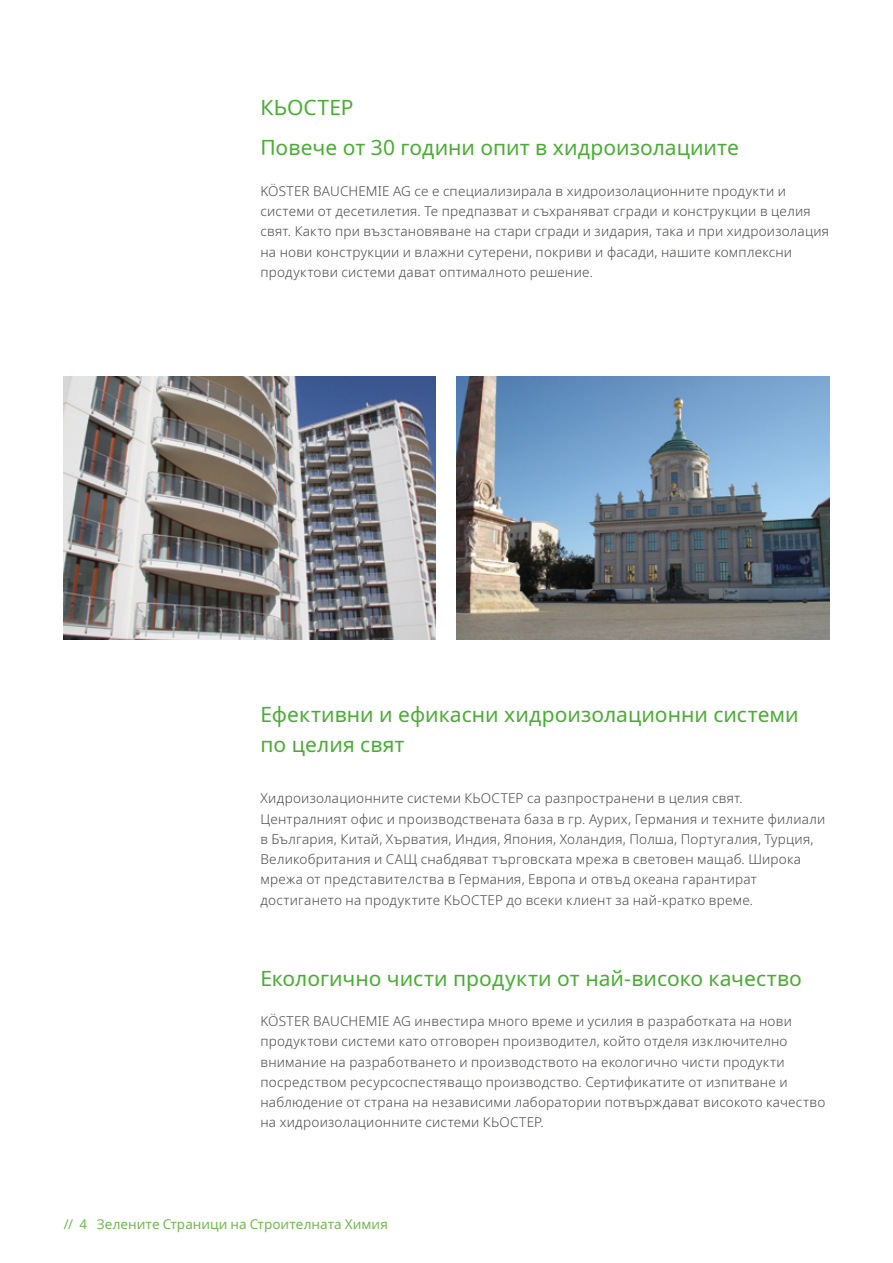
<style>
.page{position:relative;width:893px;height:1263px;background:#fff}
.page>*{position:absolute;margin:0;border:0;box-sizing:border-box;transform-origin:0 0}
.Headline{font:21px/30px "Noto Sans";color:#49ad33}
.Text{font:300 13.5px/20.2px "Noto Sans";letter-spacing:.015em;color:#4a4a49}
.t1{font:13.5px "Noto Sans";color:#71b84e}
</style>
<div class="page">
<img style="left:456px;top:377px;width:373px;height:263px">
<img style="left:63px;top:377px;width:373px;height:263px">
<p class="Headline" style="left:260px;top:93px;width:94px">КЬОСТЕР</p>
<p class="Headline" style="left:260px;top:133px;width:480px">Повече от 30 години опит в хидроизолациите</p>
<p class="Text" style="left:260px;top:181px;width:570px">KÖSTER BAUCHEMIE AG се е специализирала в хидроизолационните продукти и системи от десетилетия. Те предпазват и съхраняват сгради и конструкции в целия свят. Както при възстановяване на стари сгради и зидария, така и при хидроизолация на нови конструкции и влажни сутерени, покриви и фасади, нашите комплексни продуктови системи дават оптималното решение.</p>
<p class="Headline" style="left:260px;top:700px;width:540px">Ефективни и ефикасни хидроизолационни системи по целия свят</p>
<p class="Text" style="left:260px;top:789px;width:566px">Хидроизолационните системи КЬОСТЕР са разпространени в целия свят.<br>Централният офис и производствената база в гр. Аурих, Германия и техните филиали в България, Китай, Хърватия, Индия, Япония, Холандия, Полша, Португалия, Турция, Великобритания и САЩ снабдяват търговската мрежа в световен мащаб. Широка мрежа от представителства в Германия, Европа и отвъд океана гарантират достигането на продуктите KЬОСТЕР до всеки клиент за най-кратко време.</p>
<p class="Headline" style="left:260px;top:963px;width:543px">Екологично чисти продукти от най-високо качество</p>
<p class="Text" style="left:260px;top:1011px;width:566px">KÖSTER BAUCHEMIE AG инвестира много време и усилия в разработката на нови продуктови системи като отговорен производител, който отделя изключително внимание на разработването и производството на екологично чисти продукти посредством ресурсоспестяващо производство. Сертификатите от изпитване и наблюдение от страна на независими лаборатории потвърждават високото качество на хидроизолационните системи КЬОСТЕР.</p>
<p class="t1" style="left:64px;top:1214px;width:326px">// 4 Зелените Страници на Строителната Химия</p>
</div>
